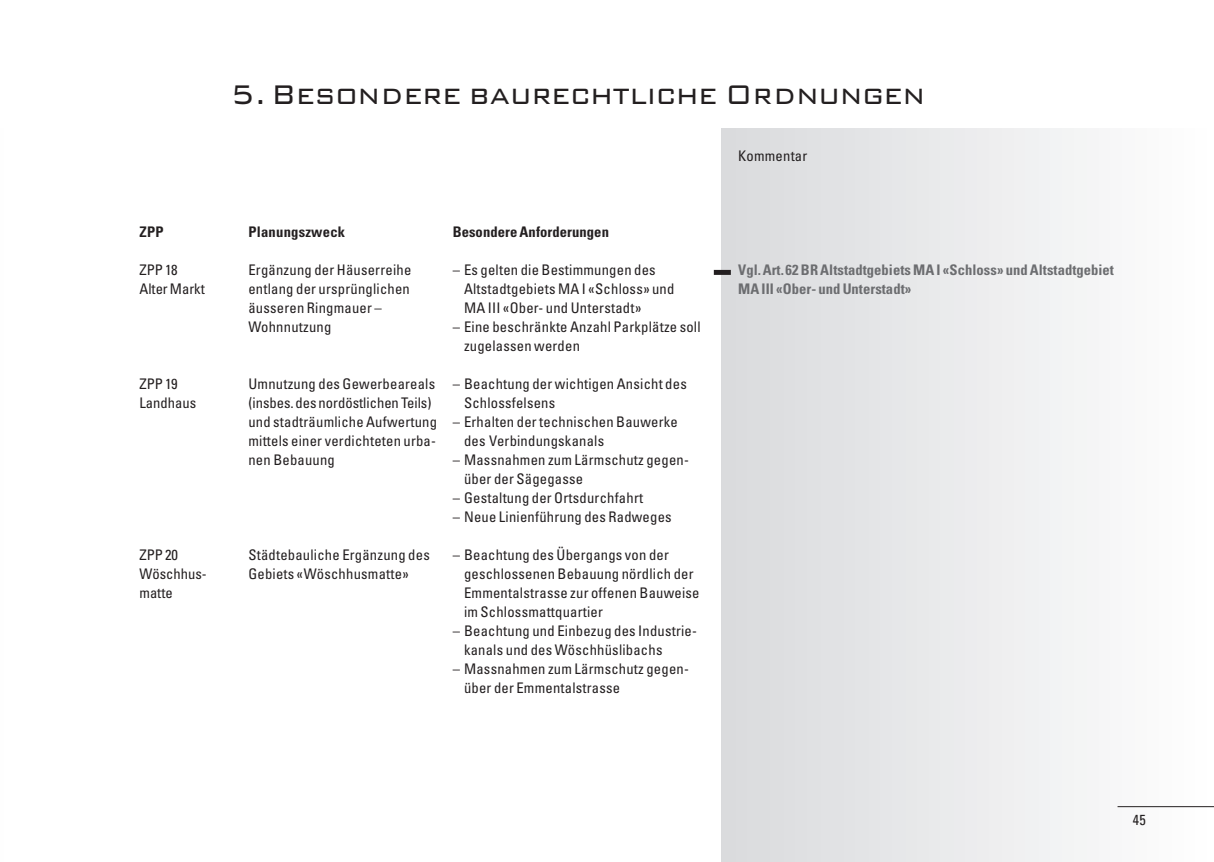
<style>
.page{position:relative;width:1214px;height:862px;background:#fff}
.page>*{position:absolute;margin:0;border:0;box-sizing:border-box;transform-origin:0 0}
.t1{font:300 36px "Bank Gothic BT";color:#231f20;scale:.9 1}
.t2{font:condensed 14.6px/19px "Univers";letter-spacing:.015em;color:#231f20}
.t3{font:700 condensed 14.6px/19px "Univers";letter-spacing:.005em;color:#6c6d70}
.t4{font:700 condensed 14.6px "Univers";letter-spacing:.005em;color:#231f20}
</style>
<div class="page">
<div style="left:721px;top:128px;width:492px;height:734px;background:linear-gradient(to right,#d9dadc,#fefefe)"></div>
<hr style="left:1117px;top:806px;width:96px;height:1px;background:#231f20">
<div style="left:713px;top:270px;width:17px;height:5px;background:#231f20"></div>
<p class="t4" style="left:139px;top:223px;width:26px">ZPP</p>
<p class="t2" style="left:139px;top:260px;width:67px">ZPP 18<br>Alter Markt</p>
<p class="t2" style="left:139px;top:374px;width:58px">ZPP 19<br>Landhaus</p>
<p class="t2" style="left:139px;top:545px;width:69px">ZPP 20<br>Wöschhus&shy;matte</p>
<h1 class="t1" style="left:230px;top:76px;width:773px">5.Besondere baurechtliche Ordnungen</h1>
<p class="t4" style="left:248px;top:223px;width:98px">Planungszweck</p>
<p class="t2" style="left:248px;top:260px;width:164px">Ergänzung der Häuserreihe entlang der ursprünglichen äusseren Ringmauer –<br>Wohnnutzung</p>
<p class="t2" style="left:248px;top:374px;width:190px">Umnutzung des Gewerbeareals (insbes. des nordöstlichen Teils) und stadträumliche Aufwertung mittels einer verdichteten urba&shy;nen Bebauung</p>
<p class="t2" style="left:248px;top:545px;width:183px">Städtebauliche Ergänzung des<br>Gebiets «Wöschhusmatte»</p>
<p class="t4" style="left:452px;top:223px;width:158px">Besondere Anforderungen</p>
<p class="t2" style="left:464px;top:260px;width:212px;text-indent:-11px">– Es gelten die Bestimmungen des<br>Altstadtgebiets MA I «Schloss» und<br>MA III «Ober- und Unterstadt»</p>
<p class="t2" style="left:464px;top:317px;width:238px;text-indent:-11px">– Eine beschränkte Anzahl Parkplätze soll zugelassen werden</p>
<p class="t2" style="left:464px;top:374px;width:224px;text-indent:-11px">– Beachtung der wichtigen Ansicht des<br>Schlossfelsens</p>
<p class="t2" style="left:464px;top:412px;width:215px;text-indent:-11px">– Erhalten der technischen Bauwerke des Verbindungskanals</p>
<p class="t2" style="left:464px;top:450px;width:226px;text-indent:-11px">– Massnahmen zum Lärmschutz gegen&shy;über der Sägegasse</p>
<p class="t2" style="left:452px;top:488px;width:192px">– Gestaltung der Ortsdurchfahrt</p>
<p class="t2" style="left:452px;top:507px;width:220px">– Neue Linienführung des Radweges</p>
<p class="t2" style="left:464px;top:545px;width:237px;text-indent:-11px">– Beachtung des Übergangs von der geschlossenen Bebauung nördlich der Emmentalstrasse zur offenen Bauweise im Schlossmattquartier</p>
<p class="t2" style="left:464px;top:621px;width:234px;text-indent:-11px">– Beachtung und Einbezug des Industrie&shy;kanals und des Wöschhüslibachs</p>
<p class="t2" style="left:464px;top:659px;width:226px;text-indent:-11px">– Massnahmen zum Lärmschutz gegen&shy;über der Emmentalstrasse</p>
<p class="t2" style="left:738px;top:146px;width:71px">Kommentar</p>
<p class="t3" style="left:738px;top:260px;width:377px">Vgl. Art. 62 BR Altstadtgebiets MA I «Schloss» und Altstadtgebiet<br>MA III «Ober- und Unterstadt»</p>
<p class="t2" style="left:1132px;top:810px;width:14px">45</p>
</div>
